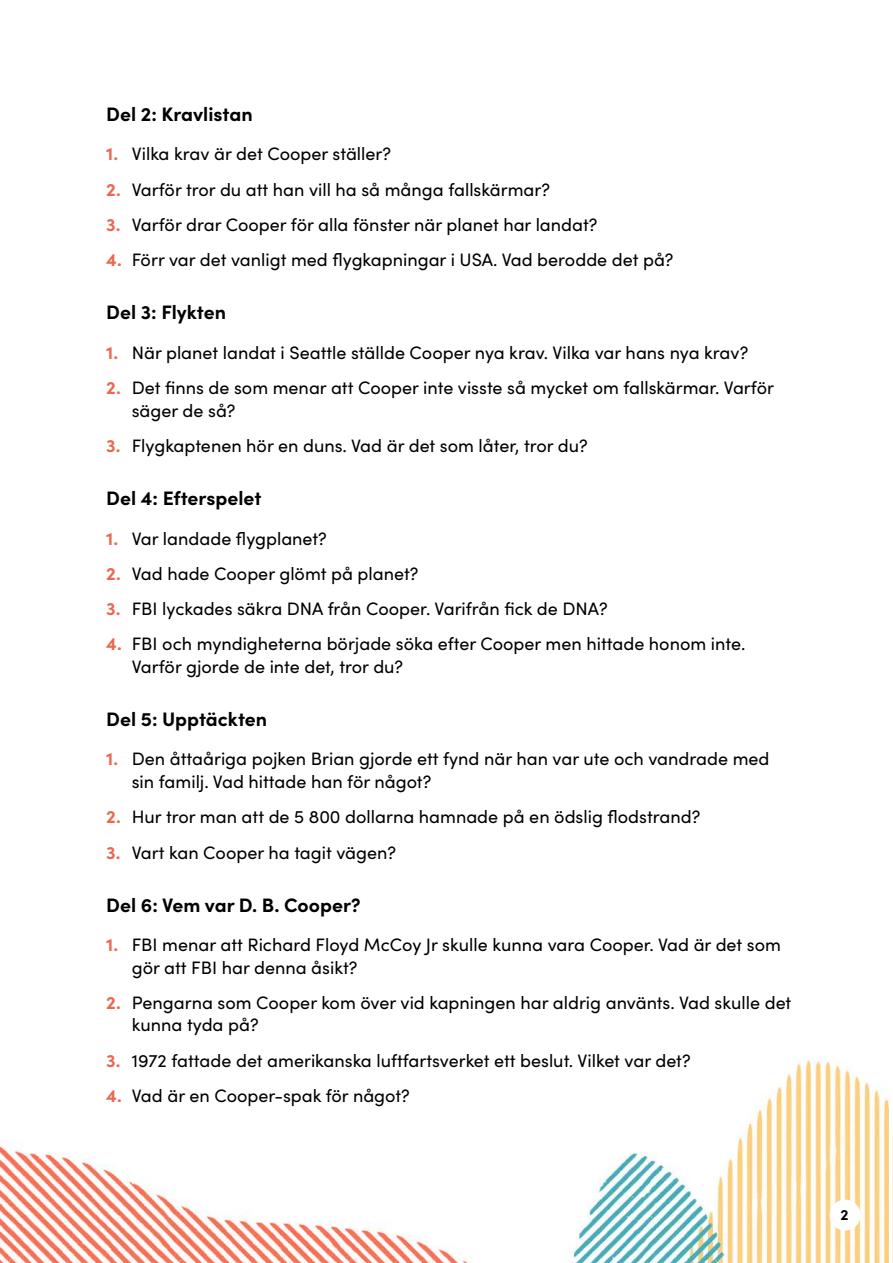
<style>
.page{position:relative;width:893px;height:1263px;background:#fff}
.page>*{position:absolute;margin:0;border:0;box-sizing:border-box;transform-origin:0 0}
.t1{font:700 19.5px "Sofia Pro";color:#000}
.t2{font:18px/22.5px "Sofia Pro";color:#000}
.t3{font:700 15px "Sofia Pro";color:#000}
.s1{font-weight:700;color:#ea684f}
</style>
<div class="page">
<img style="left:0;top:1060px;width:889px;height:203px">
<div style="left:830px;top:1199px;width:30px;height:31px;background:#fff;border-radius:50%"></div>
<img style="left:892px;top:1128px;width:1px;height:135px">
<p class="t1" style="left:106px;top:99px;width:148px">Del 2: Kravlistan</p>
<p class="t2" style="left:106px;top:142px;width:286px"><span class="s1">1.</span> Vilka krav är det Cooper ställer?</p>
<p class="t2" style="left:106px;top:177px;width:445px"><span class="s1">2.</span> Varför tror du att han vill ha så många fallskärmar?</p>
<p class="t2" style="left:106px;top:212px;width:493px"><span class="s1">3.</span> Varför drar Cooper för alla fönster när planet har landat?</p>
<p class="t2" style="left:106px;top:248px;width:569px"><span class="s1">4.</span> Förr var det vanligt med flygkapningar i USA. Vad berodde det på?</p>
<p class="t1" style="left:106px;top:297px;width:121px">Del 3: Flykten</p>
<p class="t2" style="left:106px;top:340px;width:643px"><span class="s1">1.</span> När planet landat i Seattle ställde Cooper nya krav. Vilka var hans nya krav?</p>
<p class="t2" style="left:132px;top:375px;width:644px;text-indent:-26px"><span class="s1">2.</span> Det finns de som menar att Cooper inte visste så mycket om fallskärmar. Varför säger de så?</p>
<p class="t2" style="left:106px;top:433px;width:483px"><span class="s1">3.</span> Flygkaptenen hör en duns. Vad är det som låter, tror du?</p>
<p class="t1" style="left:106px;top:483px;width:157px">Del 4: Efterspelet</p>
<p class="t2" style="left:106px;top:526px;width:222px"><span class="s1">1.</span> Var landade flygplanet?</p>
<p class="t2" style="left:106px;top:561px;width:313px"><span class="s1">2.</span> Vad hade Cooper glömt på planet?</p>
<p class="t2" style="left:106px;top:596px;width:503px"><span class="s1">3.</span> FBI lyckades säkra DNA från Cooper. Varifrån fick de DNA?</p>
<p class="t2" style="left:132px;top:632px;width:615px;text-indent:-26px"><span class="s1">4.</span> FBI och myndigheterna började söka efter Cooper men hittade honom inte.<br>Varför gjorde de inte det, tror du?</p>
<p class="t1" style="left:106px;top:704px;width:162px">Del 5: Upptäckten</p>
<p class="t2" style="left:132px;top:747px;width:639px;text-indent:-26px"><span class="s1">1.</span> Den åttaåriga pojken Brian gjorde ett fynd när han var ute och vandrade med sin familj. Vad hittade han för något?</p>
<p class="t2" style="left:106px;top:805px;width:595px"><span class="s1">2.</span> Hur tror man att de 5 800 dollarna hamnade på en ödslig flodstrand?</p>
<p class="t2" style="left:106px;top:840px;width:291px"><span class="s1">3.</span> Vart kan Cooper ha tagit vägen?</p>
<p class="t1" style="left:106px;top:890px;width:256px">Del 6: Vem var D. B. Cooper?</p>
<p class="t2" style="left:132px;top:933px;width:651px;text-indent:-26px"><span class="s1">1.</span> FBI menar att Richard Floyd McCoy Jr skulle kunna vara Cooper. Vad är det som gör att FBI har denna åsikt?</p>
<p class="t2" style="left:132px;top:990px;width:661px;text-indent:-26px"><span class="s1">2.</span> Pengarna som Cooper kom över vid kapningen har aldrig använts. Vad skulle det kunna tyda på?</p>
<p class="t2" style="left:106px;top:1048px;width:586px"><span class="s1">3.</span> 1972 fattade det amerikanska luftfartsverket ett beslut. Vilket var det?</p>
<p class="t2" style="left:106px;top:1083px;width:305px"><span class="s1">4.</span> Vad är en Cooper-spak för något?</p>
<p class="t3" style="left:840px;top:1204px;width:10px">2</p>
</div>
